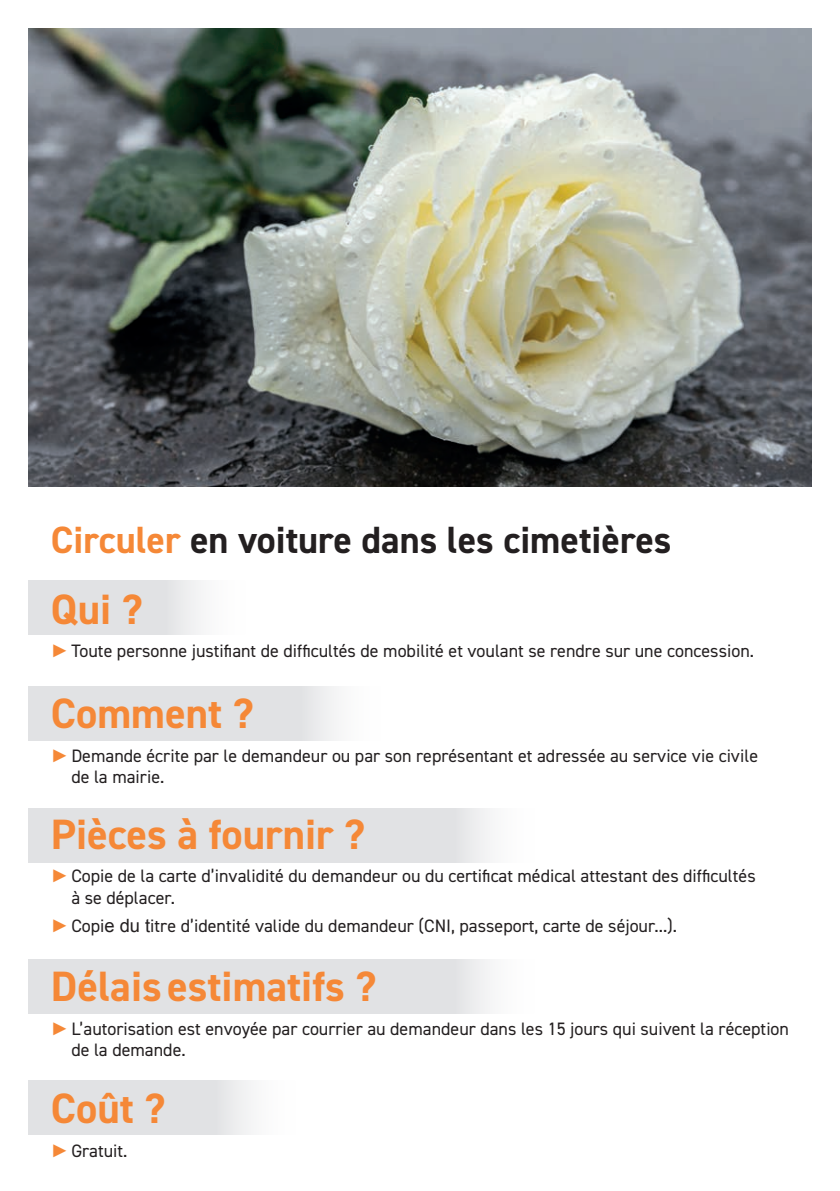
<style>
.page{position:relative;width:840px;height:1191px;background:#fff}
.page>*{position:absolute;margin:0;border:0;box-sizing:border-box;transform-origin:0 0}
.t1{font:700 42.6px "DIN2014";color:#f58837}
.t2{font:700 38px "DIN2014";color:#231f20}
.t3{font:18px/21.6px "DIN2014";color:#231f20}
.s1{color:#f58837}
.s2{font-family:"Arial";font-size:18.4px;color:#f58837}
.s3{font-family:"Arial";font-size:18.4px}
</style>
<div class="page">
<img style="left:28px;top:28px;width:784px;height:459px">
<svg style="left:28px;top:580px;width:173px;height:54px;background:#e3e4e5"></svg>
<div style="left:0;top:686px;width:386px;height:54px;background:linear-gradient(to right,#d8dadc,#f1f1f2)"></div>
<div style="left:0;top:808px;width:539px;height:54px;background:#e1e2e4"></div>
<div style="left:0;top:959px;width:539px;height:54px;background:#e1e2e4"></div>
<div style="left:0;top:1080px;width:300px;height:55px;background:linear-gradient(to right,#d6d8da,#f5f5f6)"></div>
<div style="left:0;top:3px;width:27px;height:1188px;background:#fff"></div>
<h2 class="t2" style="left:51px;top:515px;width:621px"><span class="s1">Circuler</span> en voiture dans les cimetières</h2>
<h1 class="t1" style="left:51px;top:580px;width:93px">Qui ?</h1>
<p class="t3" style="left:51px;top:639px;width:704px"><span class="s2">►</span> Toute personne justifiant de difficultés de mobilité et voulant se rendre sur une concession.</p>
<h1 class="t1" style="left:51px;top:685px;width:204px">Comment ?</h1>
<p class="t3" style="left:71px;top:744px;width:687px;text-indent:-20px"><span class="s2">►</span> Demande écrite par le demandeur ou par son représentant et adressée au service vie civile de la mairie.</p>
<h1 class="t1" style="left:51px;top:806px;width:315px">Pièces à fournir ?</h1>
<p class="t3" style="left:71px;top:865px;width:685px;text-indent:-20px"><span class="s2">►</span>Copie de la carte d’invalidité du demandeur ou du certificat médical attestant des difficultés à se déplacer.</p>
<p class="t3" style="left:51px;top:914px;width:627px"><span class="s2">►</span>Copi<span class="s3">e du t</span>itre d’identité valide du demandeur (CNI, passeport, carte de séjour...).</p>
<h1 class="t1" style="left:51px;top:958px;width:327px">Délais estimatifs ?</h1>
<p class="t3" style="left:71px;top:1017px;width:718px;text-indent:-20px"><span class="s2">►</span> L’autorisation est envoyée par courrier au demandeur dans les 15 jours qui suivent la réception de la demande.</p>
<h1 class="t1" style="left:51px;top:1080px;width:116px">Coût ?</h1>
<p class="t3" style="left:51px;top:1139px;width:78px"><span class="s2">►</span> Gratuit.</p>
</div>
